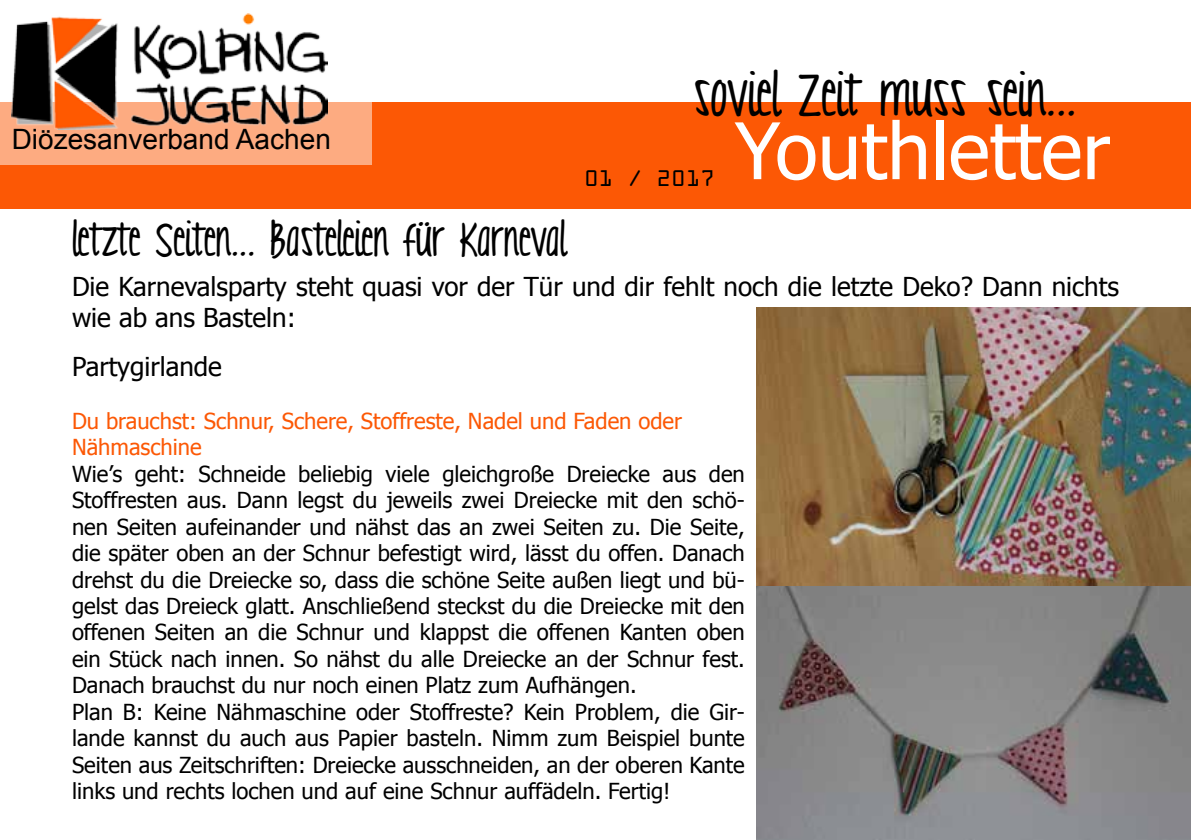
<style>
.page{position:relative;width:1191px;height:840px;background:#fff}
.page>*{position:absolute;margin:0;border:0;box-sizing:border-box;transform-origin:0 0}
.t1{font:78px "Tahoma";color:#fff}
.t2{font:48px "KG Love You Through It";color:#000}
.t3{font:38px "KG Love You Through It";color:#000}
.t4{font:28px "Arial";color:#000}
.t5{font:26px/31.2px "Tahoma";color:#000}
.t6{font:24px "OCRA Extended";color:#000}
.t7{font:22px/26.4px "Tahoma";color:#000}
.t8{font:22px/26.4px "Tahoma";color:#fc5805}
</style>
<div class="page">
<div style="left:0;top:102px;width:1191px;height:107px;background:#fc5805"></div>
<svg style="left:0;top:13px;width:371px;height:152px;fill:#fdab81"></svg>
<img style="left:12px;top:14px;width:315px;height:115px">
<img style="left:756px;top:307px;width:435px;height:532px">
<p class="t4" style="left:12px;top:121px;width:321px">Diözesanverband Aachen</p>
<h3 class="t3" style="left:72px;top:221px;width:495px">letzte Seiten... Basteleien für Karneval</h3>
<h2 class="t2" style="left:693px;top:71px;width:384px">soviel Zeit muss sein...</h2>
<p class="t6" style="left:584px;top:165px;width:132px">01 / 2017</p>
<h1 class="t1" style="left:735px;top:98px;width:377px">Youthletter</h1>
<p class="t5" style="left:72px;top:269px;width:1048px">Die Karnevalsparty steht quasi vor der Tür und dir fehlt noch die letzte Deko? Dann nichts wie ab ans Basteln:</p>
<p class="t5" style="left:72px;top:349px;width:151px">Partygirlande</p>
<p class="t8" style="left:72px;top:406px;width:611px">Du brauchst: Schnur, Schere, Stoffreste, Nadel und Faden oder<br>Nähmaschine</p>
<p class="t7" style="left:72px;top:459px;width:674px">Wie’s geht: Schneide beliebig viele gleichgroße Dreiecke aus den Stoffresten aus. Dann legst du jeweils zwei Dreiecke mit den schö&shy;nen Seiten aufeinander und nähst das an zwei Seiten zu. Die Seite, die später oben an der Schnur befestigt wird, lässt du offen. Danach drehst du die Dreiecke so, dass die schöne Seite außen liegt und bü&shy;gelst das Dreieck glatt. Anschließend steckst du die Dreiecke mit den offenen Seiten an die Schnur und klappst die offenen Kanten oben ein Stück nach innen. So nähst du alle Dreiecke an der Schnur fest.<br>Danach brauchst du nur noch einen Platz zum Aufhängen.<br>Plan B: Keine Nähmaschine oder Stoffreste? Kein Problem, die Gir&shy;lande kannst du auch aus Papier basteln. Nimm zum Beispiel bunte Seiten aus Zeitschriften: Dreiecke ausschneiden, an der oberen Kante links und rechts lochen und auf eine Schnur auffädeln. Fertig!</p>
</div>
